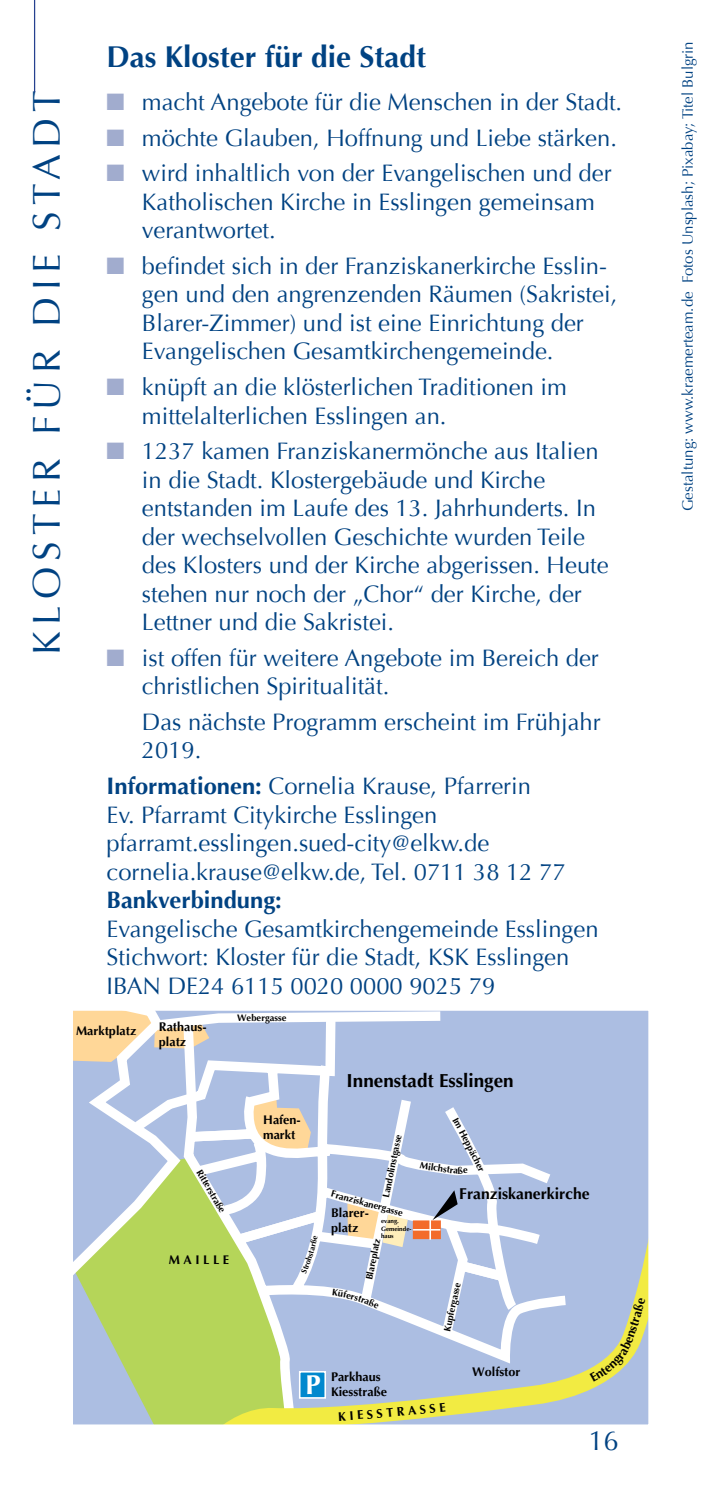
<style>
.page{position:relative;width:709px;height:1489px;background:#fff}
.page>*{position:absolute;margin:0;border:0;box-sizing:border-box;transform-origin:0 0}
.t1{font:38.75px "Optima";letter-spacing:.16em;color:#004282}
.t2{font:700 30px "Optima";color:#004282}
.t3{font:27.5px "Optima";color:#004282}
.t4{font:700 27.25px "Optima LT";color:#fff}
.t5{font:23.75px/28.5px "Optima";color:#004282}
.t6{font:700 23.75px "Optima";color:#004282}
.t7{font:700 19px "Optima LT";color:#000}
.t8{font:700 15.75px "Optima LT";color:#000}
.t9{font:15px "Optima";color:#004282}
.t10{font:700 12.5px/15px "Optima LT";color:#000}
.t11{font:700 9.5px "Optima LT";color:#000}
.t12{font:700 6.25px/7.5px "Optima LT";color:#000}
.s1{color:#a1acce}
.s2{font-weight:700}
</style>
<div class="page">
<div style="left:73px;top:1011px;width:575px;height:412px;background:#acbee2"></div>
<div style="left:74px;top:1301px;width:32px;height:122px;background:#acbee2"></div>
<div style="left:516px;top:1014px;width:59px;height:189px;background:#acbee2"></div>
<svg style="left:106px;top:1203px;width:542px;height:220px;background:#b8cab4"></svg>
<div style="left:299px;top:1370px;width:27px;height:28px;background:#0088ce;border:2px solid #fff"></div>
<hr style="left:34px;top:0;width:1px;height:92px;background:#25408f">
<svg style="left:339px;top:1410px;width:24px;height:10px"></svg>
<svg style="left:589px;top:1297px;width:56px;height:84px;background:#c5cea7"></svg>
<svg style="left:73px;top:1010px;width:443px;height:291px"></svg>
<h1 class="t1" style="left:24px;top:654px;width:565px;rotate:-90deg">KLOSTER FÜR DIE STADT</h1>
<p class="t2" style="left:106px;top:40px;width:321px">Das Kloster für die Stadt</p>
<p class="t5" style="left:106px;top:88px;width:517px"><span class="s1">■</span> macht Angebote für die Menschen in der Stadt.</p>
<p class="t5" style="left:106px;top:124px;width:512px"><span class="s1">■</span> möchte Glauben, Hoffnung und Liebe stärken.</p>
<p class="t5" style="left:142px;top:159px;width:471px;text-indent:-35px"><span class="s1">■</span> wird inhaltlich von der Evangelischen und der<br>Katholischen Kirche in Esslingen gemeinsam verantwortet.</p>
<p class="t5" style="left:142px;top:252px;width:477px;text-indent:-35px"><span class="s1">■</span> befindet sich in der Franziskanerkirche Esslin&shy;gen und den angrenzenden Räumen (Sakristei, Blarer-Zimmer) und ist eine Einrichtung der Evangelischen Gesamtkirchengemeinde.</p>
<p class="t5" style="left:142px;top:373px;width:426px;text-indent:-35px"><span class="s1">■</span> knüpft an die klösterlichen Traditionen im mittelalterlichen Esslingen an.</p>
<p class="t5" style="left:142px;top:437px;width:468px;text-indent:-35px"><span class="s1">■</span> 1237 kamen Franziskanermönche aus Italien in die Stadt. Klostergebäude und Kirche entstanden im Laufe des 13. Jahrhunderts. In der wechselvollen Geschichte wurden Teile des Klosters und der Kirche abgerissen. Heute stehen nur noch der „Chor“ der Kirche, der Lettner und die Sakristei.</p>
<p class="t5" style="left:142px;top:643px;width:458px;text-indent:-35px"><span class="s1">■</span> ist offen für weitere Angebote im Bereich der christlichen Spiritualität.</p>
<p class="t5" style="left:142px;top:708px;width:460px">Das nächste Programm erscheint im Frühjahr<br>2019.</p>
<p class="t5" style="left:106px;top:772px;width:461px"><span class="s2">Informationen:</span> Cornelia Krause, Pfarrerin<br>Ev. Pfarramt Citykirche Esslingen pfarramt.esslingen.sued-city@elkw.de cornelia.krause@elkw.de, Tel. 0711 38 12 77</p>
<p class="t6" style="left:106px;top:886px;width:177px">Bankverbindung:</p>
<p class="t5" style="left:106px;top:914px;width:493px">Evangelische Gesamtkirchengemeinde Esslingen<br>Stichwort: Kloster für die Stadt, KSK Esslingen<br>IBAN DE24 6115 0020 0000 9025 79</p>
<p class="t10" style="left:76px;top:1022px;width:62px">Marktplatz</p>
<p class="t10" style="left:159px;top:1019px;width:49px">Rathaus&shy;platz</p>
<p class="t11" style="left:237px;top:1012px;width:51px;rotate:-1deg">Webergasse</p>
<p class="t11" style="left:204px;top:1167px;width:50px;rotate:60deg">Ritterstraße</p>
<p class="t10" style="left:169px;top:1252px;width:62px">M A I L L E</p>
<p class="t10" style="left:263px;top:1112px;width:39px">Hafen&shy;markt</p>
<p class="t7" style="left:346px;top:1069px;width:168px">Innenstadt Esslingen</p>
<p class="t11" style="left:380px;top:1195px;width:66px;rotate:-78deg">Landolinstgasse</p>
<p class="t11" style="left:333px;top:1187px;width:27px;rotate:16deg">Franzi</p>
<p class="t11" style="left:357px;top:1194px;width:45px;rotate:15deg">skanergass</p>
<p class="t10" style="left:331px;top:1205px;width:39px">Blarer&shy;platz</p>
<p class="t12" style="left:381px;top:1217px;width:32px">evang.<br>Gemeinde&shy;haus</p>
<p class="t11" style="left:363px;top:1278px;width:44px;rotate:-78deg">Blareplatz</p>
<p class="t11" style="left:363px;top:1293px;width:20px;rotate:21deg">raße</p>
<p class="t8" style="left:459px;top:1183px;width:132px">Franziskanerkirche</p>
<p class="t11" style="left:442px;top:1329px;width:51px;rotate:-78deg">Kupfergasse</p>
<p class="t4" style="left:305px;top:1368px;width:17px">P</p>
<p class="t10" style="left:331px;top:1369px;width:57px">Parkhaus<br>Kiesstraße</p>
<p class="t10" style="left:366px;top:1406px;width:39px;rotate:-5deg">SSTR</p>
<p class="t10" style="left:407px;top:1403px;width:39px;rotate:-6deg">ASSE</p>
<p class="t10" style="left:472px;top:1363px;width:50px">Wolfstor</p>
<p class="t3" style="left:588px;top:1424px;width:32px">16</p>
<p class="t9" style="left:679px;top:511px;width:471px;rotate:-90deg">Gestaltung: www.kraemerteam.de Fotos Unsplash; Pixabay; Titel Bulgrin</p>
</div>
